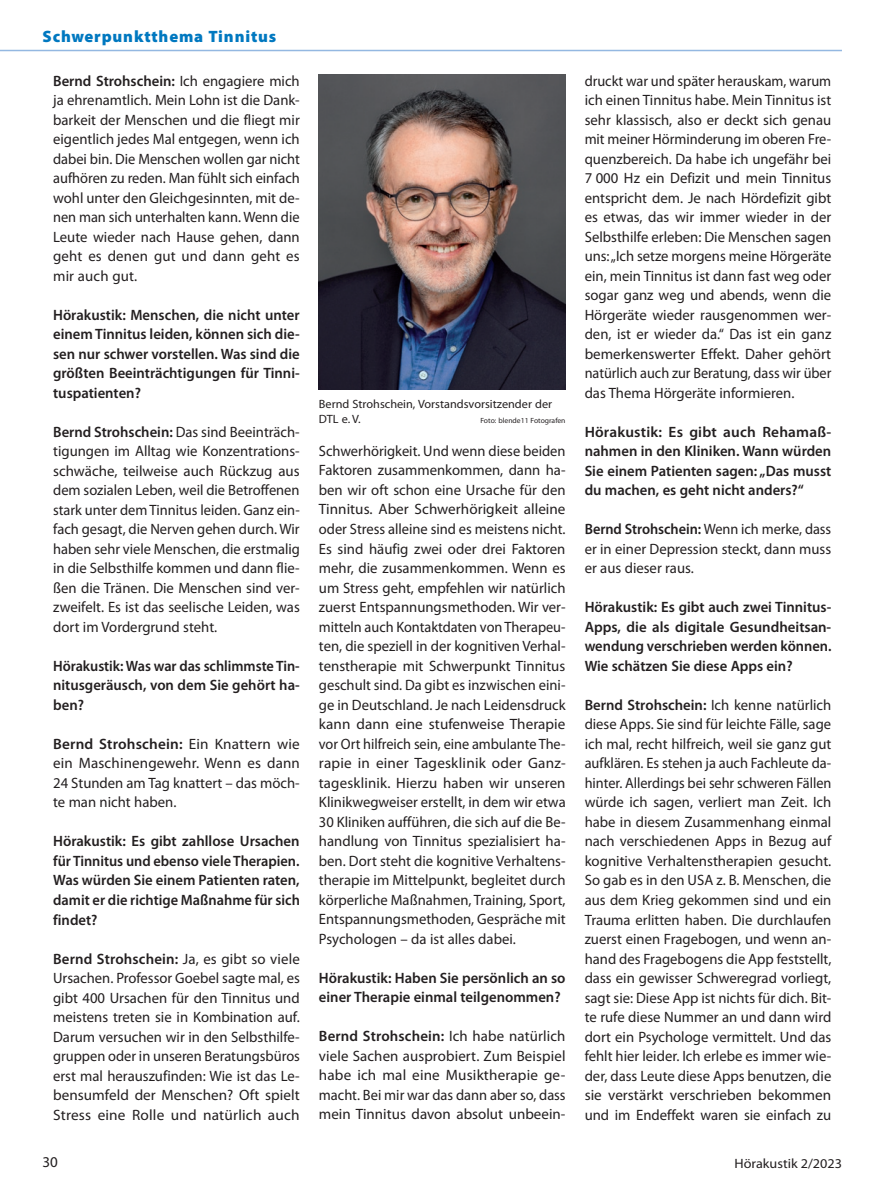
<style>
.page{position:relative;width:893px;height:1191px;background:#fff}
.page>*{position:absolute;margin:0;border:0;box-sizing:border-box;transform-origin:0 0}
.Rubrik_11pt{font:900 16.5px "Myriad Pro";letter-spacing:.05em;color:#0078c0}
.C__Text_3spaltig_Blo{font:15px/19.5px "Myriad Pro";color:#231f20;text-align:justify}
.C__Text_3spaltig_Blo-2{font:15px/19.5px "Myriad Pro";color:#231f20;text-align:justify;scale:.96 1}
.C__Text_3spaltig_Blo-3{font:600 15px/19.5px "Myriad Pro";color:#231f20;text-align:justify}
.C__Text_3spaltig_Blo-4{font:600 15px/19.5px "Myriad Pro";color:#231f20;text-align:justify;scale:.95 1}
.t1{font:13.5px "Myriad Pro";color:#231f20;scale:1.05 1}
.E__Bildlegende{font:12px/15px "Myriad Pro";color:#231f20}
.E__Bildlegende-2{font:7.5px "Myriad Pro";color:#231f20}
.s1{font-weight:600}
</style>
<div class="page">
<hr style="left:0;top:50px;width:842px;height:1px;background:#94b8e1">
<img style="left:319px;top:74px;width:247px;height:315px">
<p class="Rubrik_11pt" style="left:43px;top:26px;width:235px">Schwerpunktthema Tinnitus</p>
<p class="C__Text_3spaltig_Blo" style="left:53px;top:71px;width:248px"><span class="s1">Bernd Strohschein:</span> Ich engagiere mich ja ehrenamtlich. Mein Lohn ist die Dank&shy;barkeit der Menschen und die fliegt mir eigentlich jedes Mal entgegen, wenn ich dabei bin. Die Menschen wollen gar nicht aufhören zu reden. Man fühlt sich einfach wohl unter den Gleichgesinnten, mit de&shy;nen man sich unterhalten kann. Wenn die Leute wieder nach Hause gehen, dann geht es denen gut und dann geht es mir auch gut.</p>
<p class="C__Text_3spaltig_Blo-3" style="left:53px;top:304px;width:248px">Hörakustik: Menschen, die nicht unter einem Tinnitus leiden, können sich die&shy;sen nur schwer vorstellen. Was sind die größten Beeinträchtigungen für Tinni&shy;tuspatienten?</p>
<p class="C__Text_3spaltig_Blo" style="left:53px;top:422px;width:248px"><span class="s1">Bernd Strohschein:</span> Das sind Beeinträch&shy;tigungen im Alltag wie Konzentrations&shy;schwäche, teilweise auch Rückzug aus dem sozialen Leben, weil die Betroffenen stark unter dem Tinnitus leiden. Ganz ein&shy;fach gesagt, die Nerven gehen durch. Wir haben sehr viele Menschen, die erstmalig in die Selbsthilfe kommen und dann flie&shy;ßen die Tränen. Die Menschen sind ver&shy;zweifelt. Es ist das seelische Leiden, was dort im Vordergrund steht.</p>
<p class="C__Text_3spaltig_Blo-4" style="left:53px;top:655px;width:261px">Hörakustik: Was war das schlimmste Tin&shy;nitusgeräusch, von dem Sie gehört ha&shy;ben?</p>
<p class="C__Text_3spaltig_Blo" style="left:53px;top:734px;width:248px"><span class="s1">Bernd Strohschein:</span> Ein Knattern wie ein Maschinengewehr. Wenn es dann 24 Stunden am Tag knattert – das möch&shy;te man nicht haben.</p>
<p class="C__Text_3spaltig_Blo-3" style="left:53px;top:831px;width:248px">Hörakustik: Es gibt zahllose Ursachen für Tinnitus und ebenso viele Therapien.<br>Was würden Sie einem Patienten raten, damit er die richtige Maßnahme für sich findet?</p>
<p class="C__Text_3spaltig_Blo" style="left:53px;top:948px;width:248px"><span class="s1">Bernd Strohschein:</span> Ja, es gibt so viele Ursachen. Professor Goebel sagte mal, es gibt 400 Ursachen für den Tinnitus und meistens treten sie in Kombination auf.<br>Darum versuchen wir in den Selbsthilfe&shy;gruppen oder in unseren Beratungsbüros erst mal herauszufinden: Wie ist das Le&shy;bensumfeld der Menschen? Oft spielt Stress eine Rolle und natürlich auch</p>
<p class="E__Bildlegende" style="left:319px;top:396px;width:235px">Bernd Strohschein, Vorstandsvorsitzender der<br>DTL e. V.</p>
<p class="E__Bildlegende-2" style="left:480px;top:416px;width:87px">Foto: blende11 Fotografen</p>
<p class="C__Text_3spaltig_Blo" style="left:319px;top:441px;width:248px">Schwerhörigkeit. Und wenn diese beiden Faktoren zusammenkommen, dann ha&shy;ben wir oft schon eine Ursache für den Tinnitus. Aber Schwerhörigkeit alleine oder Stress alleine sind es meistens nicht.<br>Es sind häufig zwei oder drei Faktoren mehr, die zusammenkommen. Wenn es um Stress geht, empfehlen wir natürlich zuerst Entspannungsmethoden. Wir ver&shy;mitteln auch Kontaktdaten von Therapeu&shy;ten, die speziell in der kognitiven Verhal&shy;tenstherapie mit Schwerpunkt Tinnitus geschult sind. Da gibt es inzwischen eini&shy;ge in Deutschland. Je nach Leidensdruck kann dann eine stufenweise Therapie vor Ort hilfreich sein, eine ambulante The&shy;rapie in einer Tagesklinik oder Ganz&shy;tagesklinik. Hierzu haben wir unseren Klinikwegweiser erstellt, in dem wir etwa 30 Kliniken aufführen, die sich auf die Be&shy;handlung von Tinnitus spezialisiert ha&shy;ben. Dort steht die kognitive Verhaltens&shy;therapie im Mittelpunkt, begleitet durch körperliche Maßnahmen, Training, Sport, Entspannungsmethoden, Gespräche mit Psychologen – da ist alles dabei.</p>
<p class="C__Text_3spaltig_Blo-3" style="left:319px;top:967px;width:248px">Hörakustik: Haben Sie persönlich an so einer Therapie einmal teilgenommen?</p>
<p class="C__Text_3spaltig_Blo" style="left:319px;top:1026px;width:248px"><span class="s1">Bernd Strohschein:</span> Ich habe natürlich viele Sachen ausprobiert. Zum Beispiel habe ich mal eine Musiktherapie ge&shy;macht. Bei mir war das dann aber so, dass mein Tinnitus davon absolut unbeein-</p>
<p class="C__Text_3spaltig_Blo-2" style="left:585px;top:71px;width:259px">druckt war und später herauskam, warum ich einen Tinnitus habe. Mein Tinnitus ist sehr klassisch, also er deckt sich genau mit meiner Hörminderung im oberen Fre&shy;quenzbereich. Da habe ich ungefähr bei 7 000 Hz ein Defizit und mein Tinnitus entspricht dem. Je nach Hördefizit gibt es etwas, das wir immer wieder in der Selbsthilfe erleben: Die Menschen sagen uns: „Ich setze morgens meine Hörgeräte ein, mein Tinnitus ist dann fast weg oder sogar ganz weg und abends, wenn die Hörgeräte wieder rausgenommen wer&shy;den, ist er wieder da.“ Das ist ein ganz bemerkenswerter Effekt. Daher gehört natürlich auch zur Beratung, dass wir über das Thema Hörgeräte informieren.</p>
<p class="C__Text_3spaltig_Blo-3" style="left:585px;top:421px;width:248px">Hörakustik: Es gibt auch Rehamaß&shy;nahmen in den Kliniken. Wann würden Sie einem Patienten sagen: „Das musst du machen, es geht nicht anders?“</p>
<p class="C__Text_3spaltig_Blo-2" style="left:585px;top:519px;width:258px"><span class="s1">Bernd Strohschein:</span> Wenn ich merke, dass er in einer Depression steckt, dann muss er aus dieser raus.</p>
<p class="C__Text_3spaltig_Blo-3" style="left:585px;top:597px;width:248px">Hörakustik: Es gibt auch zwei Tinnitus-Apps, die als digitale Gesundheitsan&shy;wendung verschrieben werden können.<br>Wie schätzen Sie diese Apps ein?</p>
<p class="C__Text_3spaltig_Blo" style="left:585px;top:695px;width:248px"><span class="s1">Bernd Strohschein:</span> Ich kenne natürlich diese Apps. Sie sind für leichte Fälle, sage ich mal, recht hilfreich, weil sie ganz gut aufklären. Es stehen ja auch Fachleute da&shy;hinter. Allerdings bei sehr schweren Fällen würde ich sagen, verliert man Zeit. Ich habe in diesem Zusammenhang einmal nach verschiedenen Apps in Bezug auf kognitive Verhaltenstherapien gesucht.<br>So gab es in den USA z. B. Menschen, die aus dem Krieg gekommen sind und ein Trauma erlitten haben. Die durchlaufen zuerst einen Fragebogen, und wenn an&shy;hand des Fragebogens die App feststellt, dass ein gewisser Schweregrad vorliegt, sagt sie: Diese App ist nichts für dich. Bit&shy;te rufe diese Nummer an und dann wird dort ein Psychologe vermittelt. Und das fehlt hier leider. Ich erlebe es immer wie&shy;der, dass Leute diese Apps benutzen, die sie verstärkt verschrieben bekommen und im Endeffekt waren sie einfach zu</p>
<p class="C__Text_3spaltig_Blo" style="left:43px;top:1152px;width:17px">30</p>
<p class="t1" style="left:734px;top:1154px;width:104px">Hörakustik 2/2023</p>
</div>
